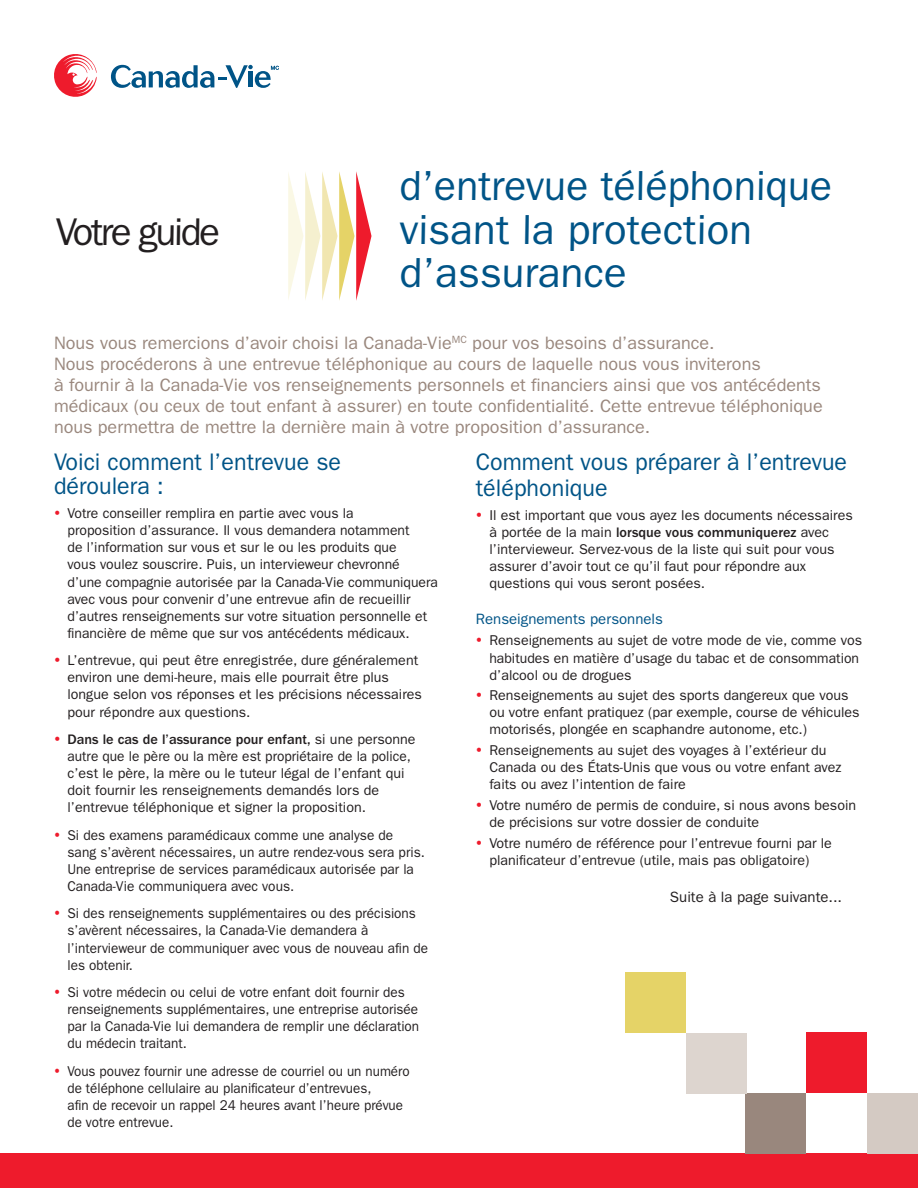
<style>
.page{position:relative;width:918px;height:1188px;background:#fff}
.page>*{position:absolute;margin:0;border:0;box-sizing:border-box;transform-origin:0 0}
.t1{font:42.15px/43.5px "ITC Franklin Gothic Std";color:#005487}
.t2{font:38.85px "ITC Franklin Gothic Std";color:#231f20}
.Blue_sub{font:24px/24px "ITC Franklin Gothic Std";color:#005487}
.body{font:18px/21px "ITC Franklin Gothic Std";color:#99877d}
.Black_sub_sub{font:15px "ITC Franklin Gothic Std";color:#005487}
.body-2{font:15px "ITC Franklin Gothic Std";color:#231f20}
.t3{font:14.25px/17.1px "ITC Franklin Gothic Std";color:#231f20}
.t4{font:14.25px/17.1px "ITC Franklin Gothic Std";color:#231f20;scale:.95 1}
.t5{font:14.25px/17.1px "ITC Franklin Gothic Std";color:#231f20;scale:.96 1}
.t6{font:14.25px/17.1px "ITC Franklin Gothic Std";color:#231f20;scale:.94 1}
.s1{font-weight:500}
</style>
<div class="page">
<div style="left:0;top:1153px;width:918px;height:35px;background:#ee1b2c"></div>
<div style="left:746px;top:1093px;width:60px;height:61px;background:#99877d"></div>
<div style="left:806px;top:1032px;width:61px;height:61px;background:#ee1b2c"></div>
<div style="left:867px;top:1093px;width:51px;height:61px;background:#d4cac3"></div>
<div style="left:686px;top:1033px;width:61px;height:61px;background:#ddd5cf"></div>
<div style="left:625px;top:972px;width:61px;height:61px;background:#e5d367"></div>
<svg style="left:288px;top:171px;width:84px;height:130px"></svg>
<svg style="left:111px;top:65px;width:168px;height:23px"></svg>
<svg style="left:54px;top:54px;width:43px;height:43px"></svg>
<p class="t2" style="left:56px;top:209px;width:167px">Votre guide</p>
<p class="t1" style="left:400px;top:164px;width:435px">d’entrevue téléphonique visant la protection d’assurance</p>
<p class="body" style="left:54px;top:332px;width:770px">Nous vous remercions d’avoir choisi la Canada-Vie<sup>MC</sup> pour vos besoins d’assurance.<br>Nous procéderons à une entrevue téléphonique au cours de laquelle nous vous inviterons<br>à fournir à la Canada-Vie vos renseignements personnels et financiers ainsi que vos antécédents médicaux (ou ceux de tout enfant à assurer) en toute confidentialité. Cette entrevue téléphonique nous permettra de mettre la dernière main à votre proposition d’assurance.</p>
<p class="Blue_sub" style="left:54px;top:450px;width:289px">Voici comment l’entrevue se déroulera :</p>
<p class="t3" style="left:68px;top:505px;width:372px">Votre conseiller remplira en partie avec vous la<br>proposition d’assurance. Il vous demandera notamment<br>de l’information sur vous et sur le ou les produits que<br>vous voulez souscrire. Puis, un intervieweur chevronné<br>d’une compagnie autorisée par la Canada-Vie communiquera avec vous pour convenir d’une entrevue afin de recueillir d’autres renseignements sur votre situation personnelle et financière de même que sur vos antécédents médicaux.</p>
<p class="t3" style="left:67px;top:652px;width:356px">L’entrevue, qui peut être enregistrée, dure généralement environ une demi-heure, mais elle pourrait être plus longue selon vos réponses et les précisions nécessaires pour répondre aux questions.</p>
<p class="t3" style="left:67px;top:731px;width:350px"><span class="s1">Dans le cas de l’assurance pour enfant,</span> si une personne autre que le père ou la mère est propriétaire de la police, c’est le père, la mère ou le tuteur légal de l’enfant qui doit fournir les renseignements demandés lors de l’entrevue téléphonique et signer la proposition.</p>
<p class="t5" style="left:68px;top:826px;width:374px">Si des examens paramédicaux comme une analyse de sang s’avèrent nécessaires, un autre rendez-vous sera pris.<br>Une entreprise de services paramédicaux autorisée par la Canada-Vie communiquera avec vous.</p>
<p class="t4" style="left:67px;top:905px;width:381px">Si des renseignements supplémentaires ou des précisions s’avèrent nécessaires, la Canada-Vie demandera à l’intervieweur de communiquer avec vous de nouveau afin de les obtenir.</p>
<p class="t4" style="left:67px;top:984px;width:372px">Si votre médecin ou celui de votre enfant doit fournir des renseignements supplémentaires, une entreprise autorisée par la Canada-Vie lui demandera de remplir une déclaration du médecin traitant.</p>
<p class="t6" style="left:68px;top:1062px;width:366px">Vous pouvez fournir une adresse de courriel ou un numéro de téléphone cellulaire au planificateur d’entrevues,<br>afin de recevoir un rappel 24 heures avant l’heure prévue de votre entrevue.</p>
<p class="Blue_sub" style="left:476px;top:450px;width:373px;line-height:25.5px">Comment vous préparer à l’entrevue téléphonique</p>
<p class="t3" style="left:489px;top:506px;width:365px">Il est important que vous ayez les documents nécessaires à portée de la main <span class="s1">lorsque vous communiquerez</span> avec l’intervieweur. Servez-vous de la liste qui suit pour vous assurer d’avoir tout ce qu’il faut pour répondre aux questions qui vous seront posées.</p>
<p class="Black_sub_sub" style="left:476px;top:610px;width:189px">Renseignements personnels</p>
<p class="t3" style="left:489px;top:632px;width:374px">Renseignements au sujet de votre mode de vie, comme vos habitudes en matière d’usage du tabac et de consommation d’alcool ou de drogues</p>
<p class="t3" style="left:489px;top:687px;width:372px">Renseignements au sujet des sports dangereux que vous ou votre enfant pratiquez (par exemple, course de véhicules motorisés, plongée en scaphandre autonome, etc.)</p>
<p class="t3" style="left:489px;top:742px;width:354px">Renseignements au sujet des voyages à l’extérieur du<br>Canada ou des États-Unis que vous ou votre enfant avez faits ou avez l’intention de faire</p>
<p class="t3" style="left:489px;top:797px;width:368px">Votre numéro de permis de conduire, si nous avons besoin de précisions sur votre dossier de conduite</p>
<p class="t3" style="left:489px;top:834px;width:344px">Votre numéro de référence pour l’entrevue fourni par le planificateur d’entrevue (utile, mais pas obligatoire)</p>
<p class="body-2" style="left:670px;top:889px;width:174px">Suite à la page suivante...</p>
</div>
